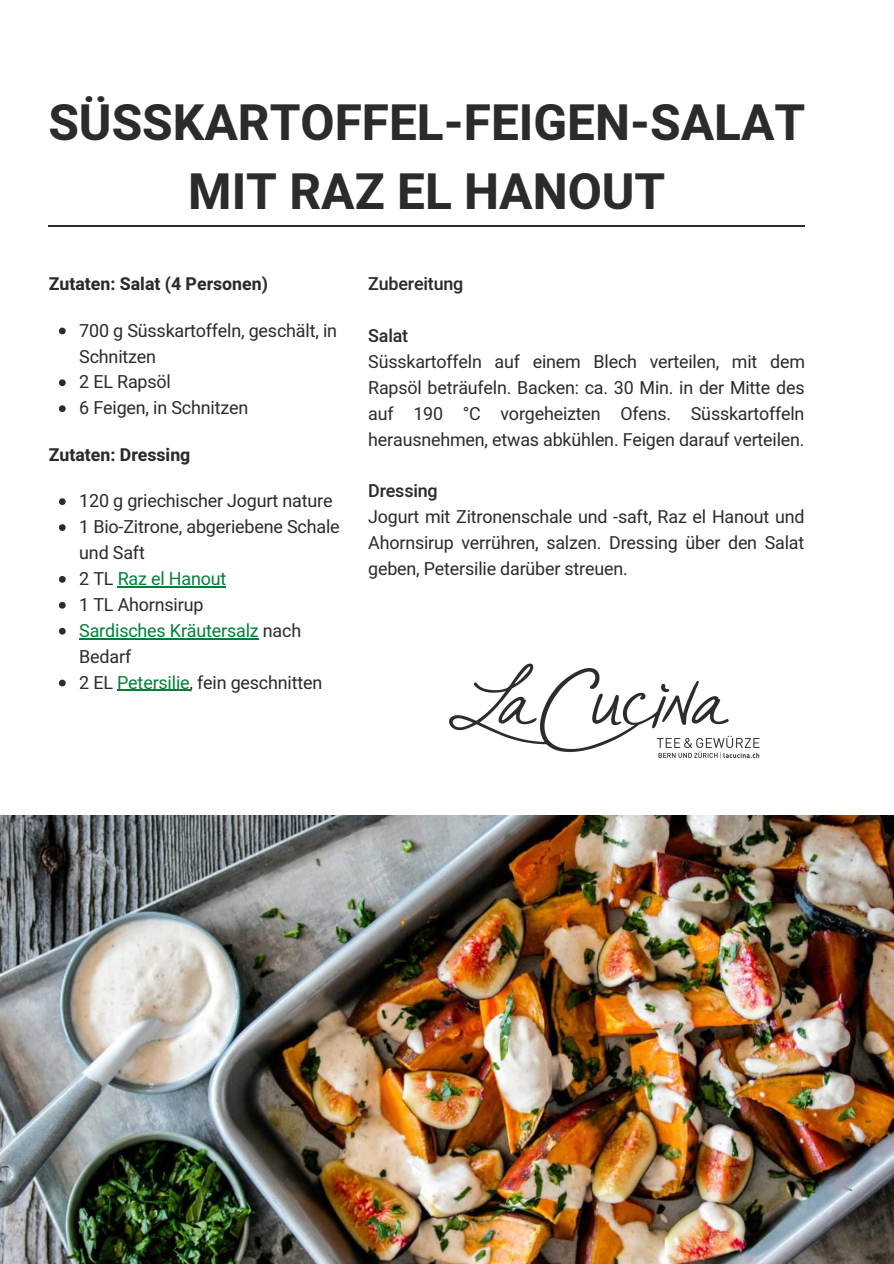
<style>
.page{position:relative;width:894px;height:1264px;background:#fff}
.page>*{position:absolute;margin:0;border:0;box-sizing:border-box;transform-origin:0 0}
.t1{font:700 49.5px/68.7px "Heebo";color:#2b2b2b;text-align:center}
.t2{font:18px/26px "Heebo";letter-spacing:-.01em;color:#2b2b2b}
.t3{font:17.85px/26px "Heebo";letter-spacing:-.01em;color:#2b2b2b;text-align:justify}
.t4{font:500 17.85px "Heebo";letter-spacing:-.01em;color:#2b2b2b}
.t5{font:700 17.7px "Heebo";color:#2b2b2b}
.s1{color:#008037}
</style>
<div class="page">
<hr style="left:49px;top:225px;width:755px;height:2px;background:#2b2b2b">
<img style="left:449px;top:663px;width:311px;height:96px">
<img style="left:0;top:816px;width:893px;height:447px">
<svg style="left:59px;top:327px;width:7px;height:7px"></svg>
<svg style="left:59px;top:379px;width:7px;height:7px"></svg>
<svg style="left:59px;top:405px;width:7px;height:7px"></svg>
<svg style="left:59px;top:498px;width:7px;height:7px"></svg>
<svg style="left:59px;top:524px;width:7px;height:7px"></svg>
<svg style="left:59px;top:576px;width:7px;height:6px"></svg>
<hr style="left:118px;top:586px;width:108px;height:1px;background:#008037">
<svg style="left:59px;top:602px;width:7px;height:6px"></svg>
<svg style="left:59px;top:628px;width:7px;height:6px"></svg>
<hr style="left:79px;top:638px;width:91px;height:1px;background:#008037">
<hr style="left:170px;top:638px;width:88px;height:1px;background:#008037">
<svg style="left:59px;top:679px;width:7px;height:7px"></svg>
<hr style="left:117px;top:689px;width:72px;height:2px;background:#008037">
<h1 class="t1" style="left:48px;top:90px;width:758px">SÜSSKARTOFFEL-FEIGEN-SALAT<br>MIT RAZ EL HANOUT</h1>
<p class="t5" style="left:49px;top:271px;width:220px">Zutaten: Salat (4 Personen)</p>
<p class="t2" style="left:79px;top:318px;width:259px">700 g Süsskartoffeln, geschält, in<br>Schnitzen<br>2 EL Rapsöl<br>6 Feigen, in Schnitzen</p>
<p class="t5" style="left:49px;top:442px;width:143px">Zutaten: Dressing</p>
<p class="t2" style="left:79px;top:488px;width:262px">120 g griechischer Jogurt nature<br>1 Bio-Zitrone, abgeriebene Schale und Saft<br>2 TL <span class="s1">Raz el Hanout<br></span>1 TL Ahornsirup<br><span class="s1">Sardisches Kräutersalz</span> nach<br>Bedarf<br>2 EL <span class="s1">Petersilie</span>, fein geschnitten</p>
<p class="t4" style="left:368px;top:271px;width:96px">Zubereitung</p>
<p class="t4" style="left:368px;top:323px;width:41px">Salat</p>
<p class="t3" style="left:368px;top:349px;width:438px">Süsskartoffeln auf einem Blech verteilen, mit dem Rapsöl beträufeln. Backen: ca. 30 Min. in der Mitte des auf 190 °C vorgeheizten Ofens. Süsskartoffeln herausnehmen, etwas abkühlen. Feigen darauf verteilen.</p>
<p class="t4" style="left:368px;top:478px;width:71px">Dressing</p>
<p class="t3" style="left:368px;top:504px;width:437px">Jogurt mit Zitronenschale und -saft, Raz el Hanout und Ahornsirup verrühren, salzen. Dressing über den Salat geben, Petersilie darüber streuen.</p>
</div>
